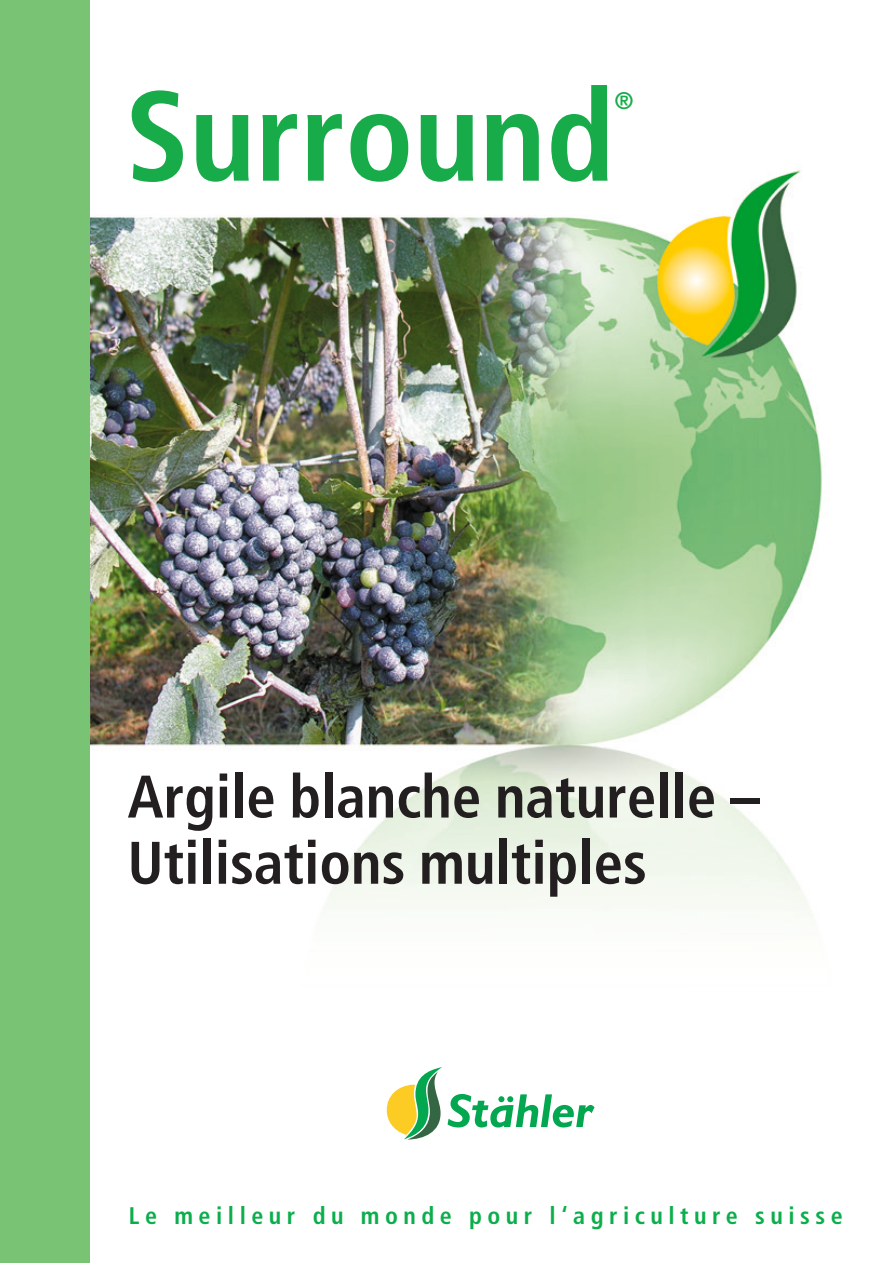
<style>
.page{position:relative;width:893px;height:1263px;background:#fff}
.page>*{position:absolute;margin:0;border:0;box-sizing:border-box;transform-origin:0 0}
.Produkt{font:700 condensed 127.5px "Frutiger LT Std";color:#18ab4a}
.Produkt-2{font:700 condensed 60px "Frutiger LT Std";color:#231f20}
.t1{font:700 condensed 24px "Frutiger LT Std";letter-spacing:.23em;color:#0cae4c}
.Produkt-3{font:700 condensed 24px "Frutiger LT Std";color:#18ab4a}
</style>
<div class="page">
<img style="left:89px;top:70px;width:733px;height:1071px">
<svg style="left:387px;top:1067px;width:55px;height:72px"></svg>
<svg style="left:448px;top:1094px;width:146px;height:33px"></svg>
<div style="left:0;top:0;width:89px;height:1263px;background:#78c474"></div>
<p class="Produkt" style="left:125px;top:61px;width:490px">Surround</p>
<p class="Produkt-3" style="left:614px;top:87px;width:21px">®</p>
<p class="Produkt-2" style="left:128px;top:761px;width:633px">Argile blanche naturelle –</p>
<p class="Produkt-2" style="left:128px;top:827px;width:521px">Utilisations multiples</p>
<p class="t1" style="left:129px;top:1201px;width:715px">Le meilleur du monde pour l‘agriculture suisse</p>
</div>
